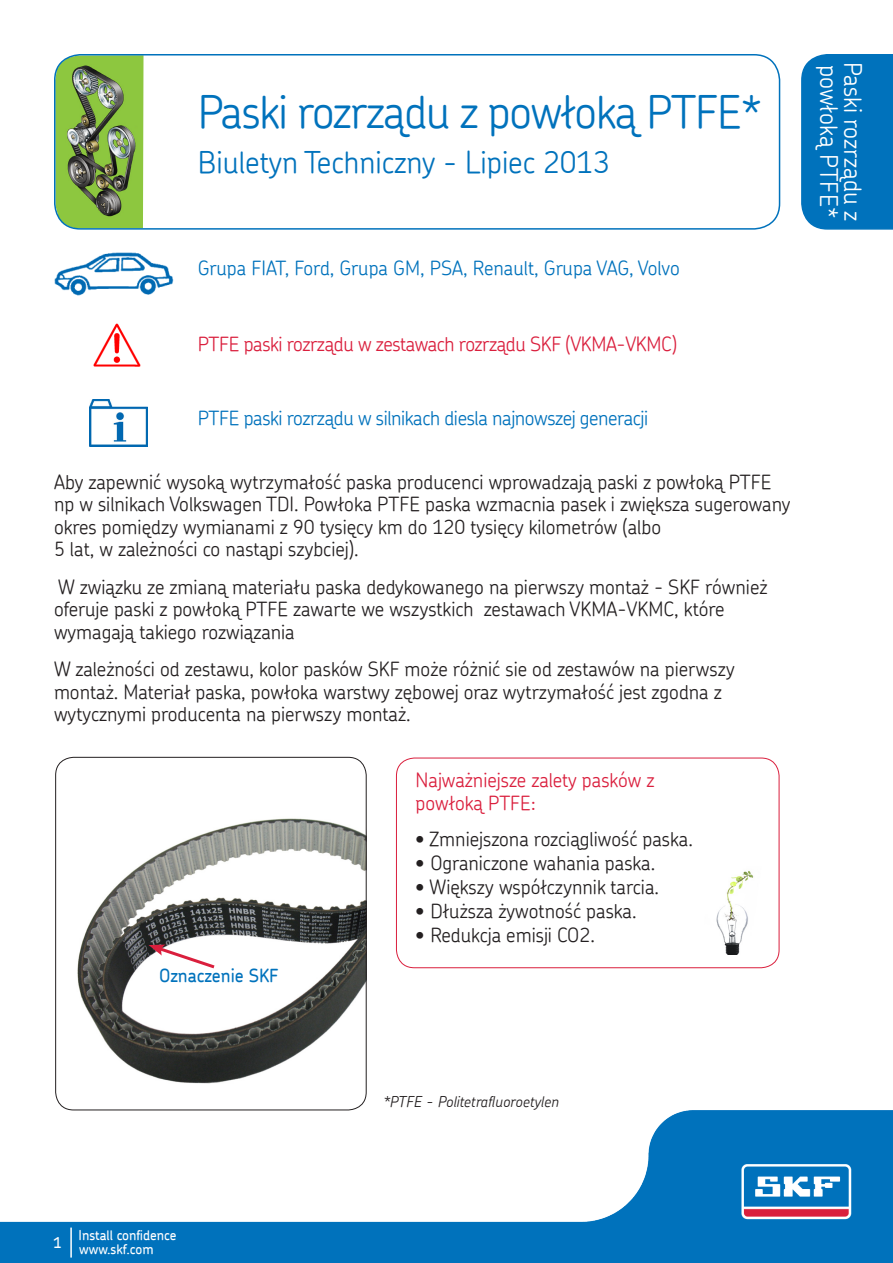
<style>
.page{position:relative;width:893px;height:1263px;background:#fff}
.page>*{position:absolute;margin:0;border:0;box-sizing:border-box;transform-origin:0 0}
.t1{font:300 45px "SKF Chevin";letter-spacing:-.025em;color:#0072bc}
.t2{font:300 30px "SKF Chevin";color:#0072bc}
.t3{font:300 24px "SKF Chevin";color:#fff}
.t4{font:300 19.5px/22.5px "SKF Chevin";color:#231f20}
.t5{font:300 19.5px "SKF Chevin";letter-spacing:-.02em;color:#0072bc}
.t6{font:300 19.5px "SKF Chevin";color:#0072bc}
.t7{font:300 19.5px "SKF Chevin";letter-spacing:-.02em;color:#da1f3d}
.t8{font:300 19.5px/22.5px "SKF Chevin";color:#da1f3d}
.t9{font:500 18px "SKF Chevin";color:#0072bc}
.t10{font:italic 300 15px "SKF Chevin";color:#231f20}
.t11{font:500 15px "SKF Chevin";color:#fff}
.t12{font:500 13.5px "SKF Chevin";color:#fff}
</style>
<div class="page">
<img style="left:55px;top:55px;width:89px;height:172px">
<div style="left:54px;top:54px;width:726px;height:176px;border:2px solid #0072bc;border-radius:26px"></div>
<img style="left:54px;top:253px;width:119px;height:43px">
<img style="left:93px;top:323px;width:48px;height:44px">
<img style="left:89px;top:399px;width:59px;height:48px">
<div style="left:801px;top:54px;width:92px;height:176px;background:#0072bc"></div>
<img style="left:0;top:1110px;width:893px;height:153px">
<hr style="left:70px;top:1227px;width:2px;height:30px;background:#fff">
<img style="left:716px;top:871px;width:38px;height:83px">
<img style="left:77px;top:818px;width:287px;height:266px">
<div style="left:55px;top:757px;width:311px;height:353px;border:1px solid #231f20;border-radius:18px"></div>
<svg style="left:149px;top:944px;width:69px;height:27px"></svg>
<div style="left:396px;top:758px;width:383px;height:210px;border:1px solid #da1f3d;border-radius:18px"></div>
<p class="t1" style="left:198px;top:83px;width:566px">Paski rozrządu z powłoką PTFE*</p>
<p class="t2" style="left:198px;top:143px;width:414px">Biuletyn Techniczny - Lipiec 2013</p>
<p class="t6" style="left:198px;top:255px;width:484px">Grupa FIAT, Ford, Grupa GM, PSA, Renault, Grupa VAG, Volvo</p>
<p class="t7" style="left:198px;top:331px;width:481px">PTFE paski rozrządu w zestawach rozrządu SKF (VKMA-VKMC)</p>
<p class="t5" style="left:198px;top:406px;width:452px">PTFE paski rozrządu w silnikach diesla najnowszej generacji</p>
<p class="t4" style="left:54px;top:470px;width:738px">Aby zapewnić wysoką wytrzymałość paska producenci wprowadzają paski z powłoką PTFE np w silnikach Volkswagen TDI. Powłoka PTFE paska wzmacnia pasek i zwiększa sugerowany okres pomiędzy wymianami z 90 tysięcy km do 120 tysięcy kilometrów (albo</p>
<p class="t4" style="left:54px;top:537px;width:306px">5 lat, w zależności co nastąpi szybciej).</p>
<p class="t4" style="left:54px;top:575px;width:715px">W związku ze zmianą materiału paska dedykowanego na pierwszy montaż - SKF również oferuje paski z powłoką PTFE zawarte we wszystkich zestawach VKMA-VKMC, które wymagają takiego rozwiązania</p>
<p class="t4" style="left:54px;top:657px;width:682px">W zależności od zestawu, kolor pasków SKF może różnić sie od zestawów na pierwszy montaż. Materiał paska, powłoka warstwy zębowej oraz wytrzymałość jest zgodna z wytycznymi producenta na pierwszy montaż.</p>
<p class="t9" style="left:159px;top:964px;width:121px">Oznaczenie SKF</p>
<p class="t8" style="left:416px;top:768px;width:240px">Najważniejsze zalety pasków z powłoką PTFE:</p>
<p class="t4" style="left:416px;top:827px;width:279px">• Zmniejszona rozciągliwość paska.</p>
<p class="t4" style="left:416px;top:851px;width:241px">• Ograniczone wahania paska.</p>
<p class="t4" style="left:416px;top:875px;width:245px">• Większy współczynnik tarcia.</p>
<p class="t4" style="left:416px;top:899px;width:222px">• Dłuższa żywotność paska.</p>
<p class="t4" style="left:416px;top:923px;width:181px">• Redukcja emisji CO2.</p>
<p class="t3" style="left:845px;top:65px;width:155px;rotate:90deg">powłoką PTFE*</p>
<p class="t3" style="left:869px;top:62px;width:160px;rotate:90deg">Paski rozrządu z</p>
<p class="t10" style="left:383px;top:1092px;width:178px">*PTFE - Politetrafluoroetylen</p>
<p class="t11" style="left:53px;top:1232px;width:10px">1</p>
<p class="t12" style="left:79px;top:1226px;width:99px">Install confidence</p>
<p class="t12" style="left:79px;top:1240px;width:76px">www.skf.com</p>
</div>
